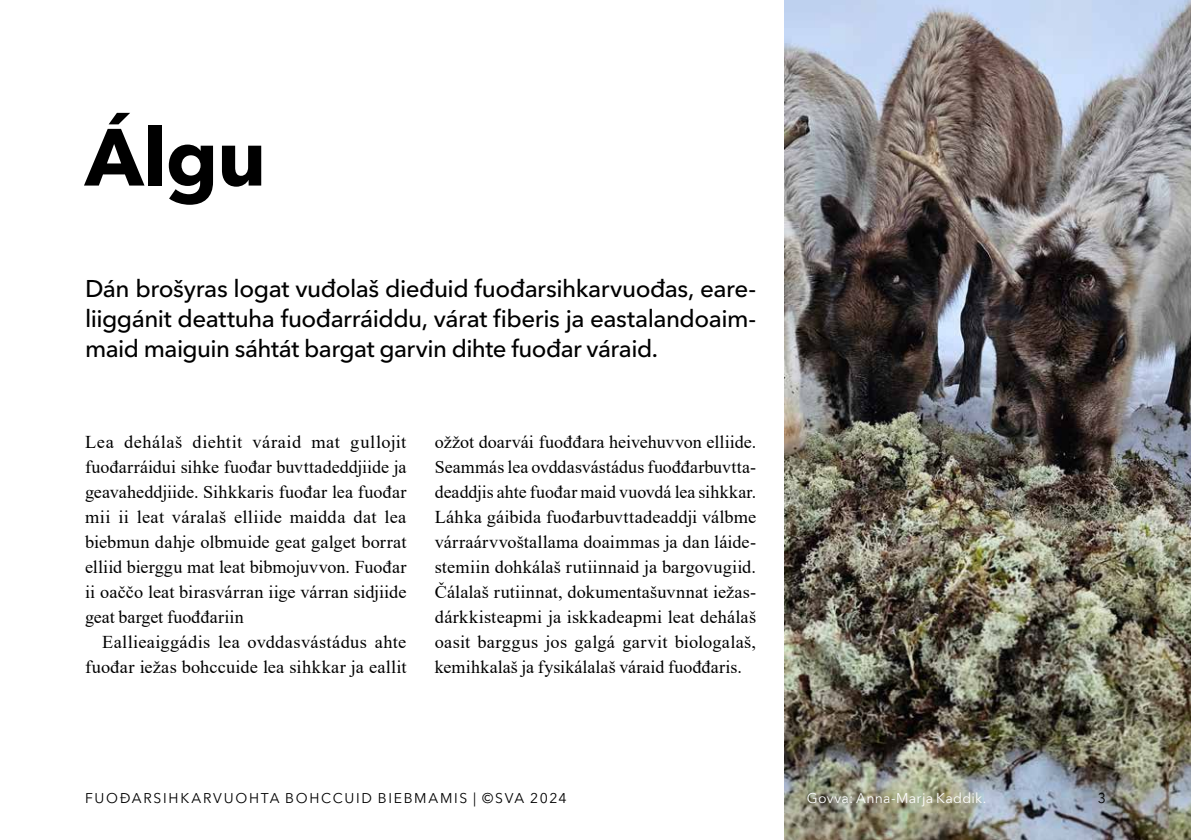
<style>
.page{position:relative;width:1191px;height:840px;background:#fff}
.page>*{position:absolute;margin:0;border:0;box-sizing:border-box;transform-origin:0 0}
.t1{font:700 80px "Avenir Next LT Pro";color:#000}
.t2{font:500 24px/30px "Avenir Next LT Pro";letter-spacing:-.025em;color:#000;text-align:justify}
.t3{font:18px/25px "Times New Roman";letter-spacing:.01em;color:#000;text-align:justify}
.t4{font:14px "Avenir Next LT Pro";letter-spacing:.125em;color:#000}
.t5{font:14px "Avenir Next LT Pro";letter-spacing:.02em;color:#fff}
</style>
<div class="page">
<img style="left:784px;top:0;width:407px;height:839px">
<h1 class="t1" style="left:85px;top:108px;width:183px">Álgu</h1>
<h2 class="t2" style="left:85px;top:274px;width:672px">Dán brošyras logat vuđolaš dieđuid fuođarsihkarvuođas, eare&shy;liiggánit deattuha fuođarráiddu, várat fiberis ja eastalandoaim&shy;maid maiguin sáhtát bargat garvin dihte fuođar váraid.</h2>
<p class="t3" style="left:85px;top:428px;width:323px">Lea dehálaš diehtit váraid mat gullojit fuođarráidui sihke fuođar buvttadeddjiide ja geavaheddjiide. Sihkkaris fuođar lea fuođar mii ii leat váralaš elliide maidda dat lea biebmun dahje olbmuide geat galget borrat elliid bierggu mat leat bibmojuvvon. Fuođar ii oaččo leat birasvárran iige várran sidjiide geat barget fuođđariin</p>
<p class="t3" style="left:85px;top:628px;width:323px;text-align:right">Eallieaiggádis lea ovddasvástádus ahte fuođar iežas bohccuide lea sihkkar ja eallit</p>
<p class="t3" style="left:435px;top:428px;width:323px">ožžot doarvái fuođđara heivehuvvon elliide.<br>Seammás lea ovddasvástádus fuođđarbuvtta&shy;deaddjis ahte fuođar maid vuovdá lea sihkkar.<br>Láhka gáibida fuođarbuvttadeaddji válbme várraárvvoštallama doaimmas ja dan láide&shy;stemiin dohkálaš rutiinnaid ja bargovugiid.<br>Čálalaš rutiinnat, dokumentašuvnnat iežas&shy;dárkkisteapmi ja iskkadeapmi leat dehálaš oasit barggus jos galgá garvit biologalaš, kemihkalaš ja fysikálalaš váraid fuođđaris.</p>
<p class="t5" style="left:807px;top:789px;width:181px">Govva: Anna-Marja Kaddik.</p>
<p class="t4" style="left:85px;top:789px;width:483px">FUOĐARSIHKARVUOHTA BOHCCUID BIEBMAMIS | ©SVA 2024</p>
<p class="t4" style="left:1097px;top:789px;width:10px">3</p>
</div>
